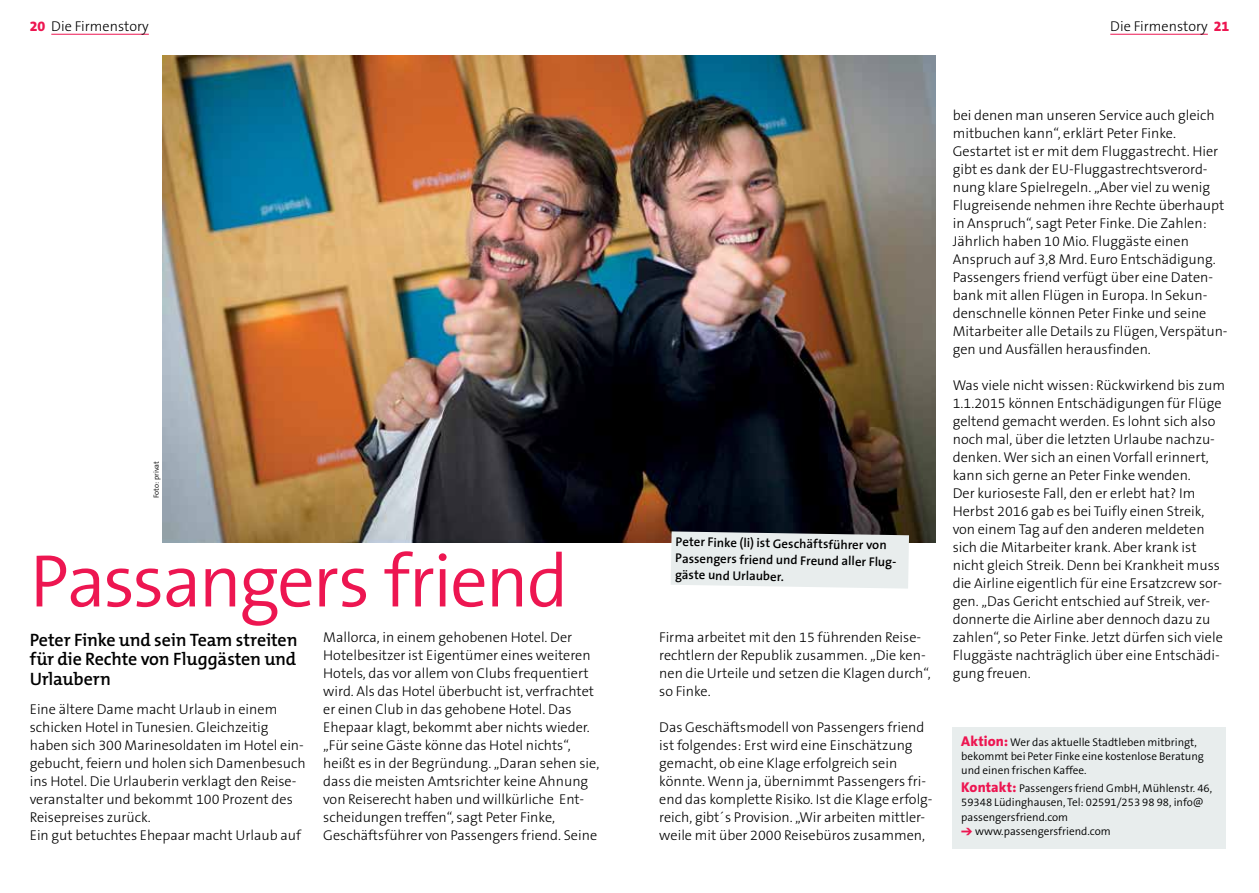
<style>
.page{position:relative;width:1259px;height:893px;background:#fff}
.page>*{position:absolute;margin:0;border:0;box-sizing:border-box;transform-origin:0 0}
.t1{font:300 75px "The Sans B4";letter-spacing:-.03em;color:#ed1651}
.t2{font:600 18px/19.5px "The Mix B6";letter-spacing:-.01em;color:#000;text-align:justify}
.t3{font:300 14.25px/18px "The Sans B3";color:#000}
.t4{font:600 12.75px/16.5px "The Sans B6";color:#000}
.t5{font:300 11.25px/14.2px "The Sans B4";color:#000}
.t6{font:300 7.5px "The Sans B4";color:#000}
.s1{font-family:"The Sans B8";font-weight:800;color:#ed1651}
.s2{font-family:"The Sans B8";font-weight:800;font-size:14.25px;color:#ed1651}
.s3{color:#ed1651}
</style>
<div class="page">
<img style="left:162px;top:56px;width:773px;height:486px">
<hr style="left:1110px;top:34px;width:97px;height:1px;background:#ed1651">
<hr style="left:51px;top:34px;width:98px;height:1px;background:#ed1651">
<div style="left:952px;top:727px;width:274px;height:121px;background:#e8eded"></div>
<svg style="left:670px;top:531px;width:239px;height:58px;background:#e0e4e4"></svg>
<p class="t3" style="left:30px;top:18px;width:121px"><span class="s1">20</span> Die Firmenstory</p>
<p class="t3" style="left:1110px;top:18px;width:120px">Die Firmenstory <span class="s1">21</span></p>
<p class="t6" style="left:152px;top:498px;width:38px;rotate:-90deg">Foto: privat</p>
<p class="t4" style="left:676px;top:534px;width:225px;rotate:1deg">Peter Finke (li) ist Geschäftsführer von<br>Passengers friend und Freund aller Flug&shy;gäste und Urlauber.</p>
<h1 class="t1" style="left:30px;top:542px;width:540px">Passangers friend</h1>
<p class="t2" style="left:30px;top:630px;width:269px">Peter Finke und sein Team streiten für die Rechte von Fluggästen und Urlaubern</p>
<p class="t3" style="left:323px;top:629px;width:278px">Mallorca, in einem gehobenen Hotel. Der Hotelbesitzer ist Eigentümer eines weiteren Hotels, das vor allem von Clubs frequentiert wird. Als das Hotel überbucht ist, verfrachtet er einen Club in das gehobene Hotel. Das Ehepaar klagt, bekommt aber nichts wieder. „Für seine Gäste könne das Hotel nichts“, heißt es in der Begründung. „Daran sehen sie, dass die meisten Amtsrichter keine Ahnung von Reiserecht haben und willkürliche Ent&shy;scheidungen treffen“, sagt Peter Finke, Geschäftsführer von Passengers friend. Seine</p>
<p class="t3" style="left:659px;top:629px;width:273px">Firma arbeitet mit den 15 führenden Reise&shy;rechtlern der Republik zusammen. „Die ken&shy;nen die Urteile und setzen die Klagen durch“, so Finke.</p>
<p class="t3" style="left:30px;top:701px;width:277px">Eine ältere Dame macht Urlaub in einem schicken Hotel in Tunesien. Gleichzeitig haben sich 300 Marinesoldaten im Hotel ein&shy;gebucht, feiern und holen sich Damenbesuch ins Hotel. Die Urlauberin verklagt den Reise&shy;veranstalter und bekommt 100 Prozent des Reisepreises zurück.<br>Ein gut betuchtes Ehepaar macht Urlaub auf</p>
<p class="t3" style="left:659px;top:719px;width:275px">Das Geschäftsmodell von Passengers friend ist folgendes: Erst wird eine Einschätzung gemacht, ob eine Klage erfolgreich sein könnte. Wenn ja, übernimmt Passengers fri&shy;end das komplette Risiko. Ist die Klage erfolg&shy;reich, gibt´s Provision. „Wir arbeiten mittler&shy;weile mit über 2000 Reisebüros zusammen,</p>
<p class="t3" style="left:952px;top:107px;width:276px">bei denen man unseren Service auch gleich mitbuchen kann“, erklärt Peter Finke.<br>Gestartet ist er mit dem Fluggastrecht. Hier gibt es dank der EU-Fluggastrechtsverord&shy;nung klare Spielregeln. „Aber viel zu wenig Flugreisende nehmen ihre Rechte überhaupt in Anspruch“, sagt Peter Finke. Die Zahlen:<br>Jährlich haben 10 Mio. Fluggäste einen Anspruch auf 3,8 Mrd. Euro Entschädigung.<br>Passengers friend verfügt über eine Daten&shy;bank mit allen Flügen in Europa. In Sekun&shy;denschnelle können Peter Finke und seine Mitarbeiter alle Details zu Flügen, Verspätun&shy;gen und Ausfällen herausfinden.</p>
<p class="t3" style="left:952px;top:377px;width:274px">Was viele nicht wissen: Rückwirkend bis zum 1.1.2015 können Entschädigungen für Flüge geltend gemacht werden. Es lohnt sich also noch mal, über die letzten Urlaube nachzu&shy;denken. Wer sich an einen Vorfall erinnert, kann sich gerne an Peter Finke wenden.<br>Der kurioseste Fall, den er erlebt hat? Im Herbst 2016 gab es bei Tuifly einen Streik, von einem Tag auf den anderen meldeten sich die Mitarbeiter krank. Aber krank ist nicht gleich Streik. Denn bei Krankheit muss die Airline eigentlich für eine Ersatzcrew sor&shy;gen. „Das Gericht entschied auf Streik, ver&shy;donnerte die Airline aber dennoch dazu zu zahlen“, so Peter Finke. Jetzt dürfen sich viele Fluggäste nachträglich über eine Entschädi&shy;gung freuen.</p>
<p class="t5" style="left:961px;top:735px;width:244px"><span class="s2">Aktion:</span> Wer das aktuelle Stadtleben mitbringt, bekommt bei Peter Finke eine kostenlose Beratung und einen frischen Kaffee.</p>
<p class="t5" style="left:961px;top:782px;width:252px"><span class="s2">Kontakt:</span> Passengers friend GmbH, Mühlenstr. 46,<br>59348 Lüdinghausen, Tel: 02591/253 98 98, info@ passengersfriend.com</p>
<p class="t5" style="left:961px;top:825px;width:151px"><span class="s3">➔</span> www.passengersfriend.com</p>
</div>
